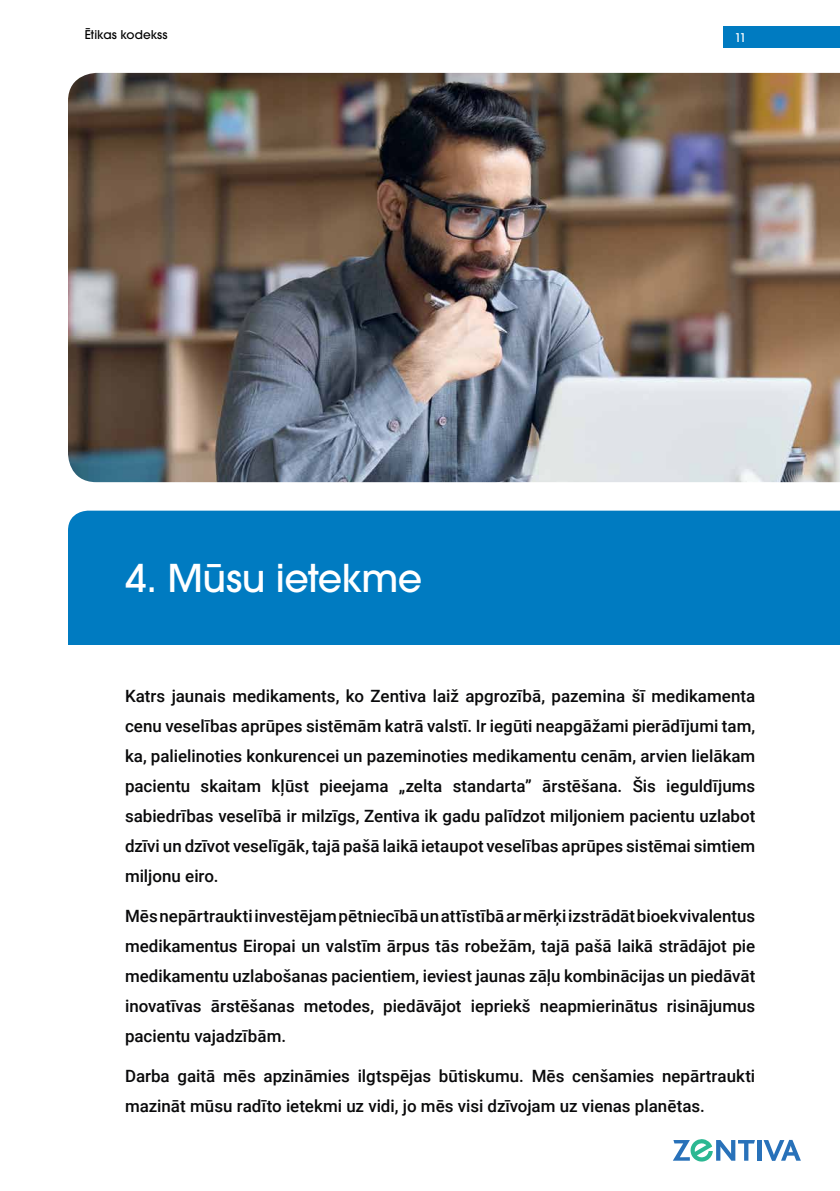
<style>
.page{position:relative;width:840px;height:1191px;background:#fff}
.page>*{position:absolute;margin:0;border:0;box-sizing:border-box;transform-origin:0 0}
.t1{font:500 38px "ITC Avant Garde Pro";letter-spacing:-.015em;color:#fff}
.t2{font:500 17px/30px "Roboto";color:#0a0a0b;text-align:justify}
.t3{font:500 12px "ITC Avant Garde Pro";letter-spacing:.005em;color:#000}
.t4{font:500 12px "ITC Avant Garde Pro";color:#fff}
</style>
<div class="page">
<div style="left:68px;top:510px;width:771px;height:135px;background:#007bc1"></div>
<div style="left:756px;top:1140px;width:5px;height:20px;background:#2871b9"></div>
<svg style="left:763px;top:1139px;width:37px;height:21px"></svg>
<svg style="left:673px;top:1139px;width:81px;height:23px"></svg>
<img style="left:68px;top:73px;width:771px;height:409px">
<div style="left:722px;top:26px;width:117px;height:22px;background:#007bc1"></div>
<p class="t3" style="left:85px;top:27px;width:84px">Ētikas kodekss</p>
<p class="t4" style="left:734px;top:30px;width:13px">11</p>
<h1 class="t1" style="left:125px;top:554px;width:298px">4. Mūsu ietekme</h1>
<p class="t2" style="left:125px;top:680px;width:631px">Katrs jaunais medikaments, ko Zentiva laiž apgrozībā, pazemina šī medikamenta cenu veselības aprūpes sistēmām katrā valstī. Ir iegūti neapgāžami pierādījumi tam, ka, palielinoties konkurencei un pazeminoties medikamentu cenām, arvien lielākam pacientu skaitam kļūst pieejama „zelta standarta” ārstēšana. Šis ieguldījums sabiedrības veselībā ir milzīgs, Zentiva ik gadu palīdzot miljoniem pacientu uzlabot dzīvi un dzīvot veselīgāk, tajā pašā laikā ietaupot veselības aprūpes sistēmai simtiem miljonu eiro.</p>
<p class="t2" style="left:125px;top:900px;width:631px">Mēs nepārtraukti investējam pētniecībā un attīstībā ar mērķi izstrādāt bioekvivalentus medikamentus Eiropai un valstīm ārpus tās robežām, tajā pašā laikā strādājot pie medikamentu uzlabošanas pacientiem, ieviest jaunas zāļu kombinācijas un piedāvāt inovatīvas ārstēšanas metodes, piedāvājot iepriekš neapmierinātus risinājumus pacientu vajadzībām.</p>
<p class="t2" style="left:125px;top:1060px;width:631px">Darba gaitā mēs apzināmies ilgtspējas būtiskumu. Mēs cenšamies nepārtraukti mazināt mūsu radīto ietekmi uz vidi, jo mēs visi dzīvojam uz vienas planētas.</p>
</div>
